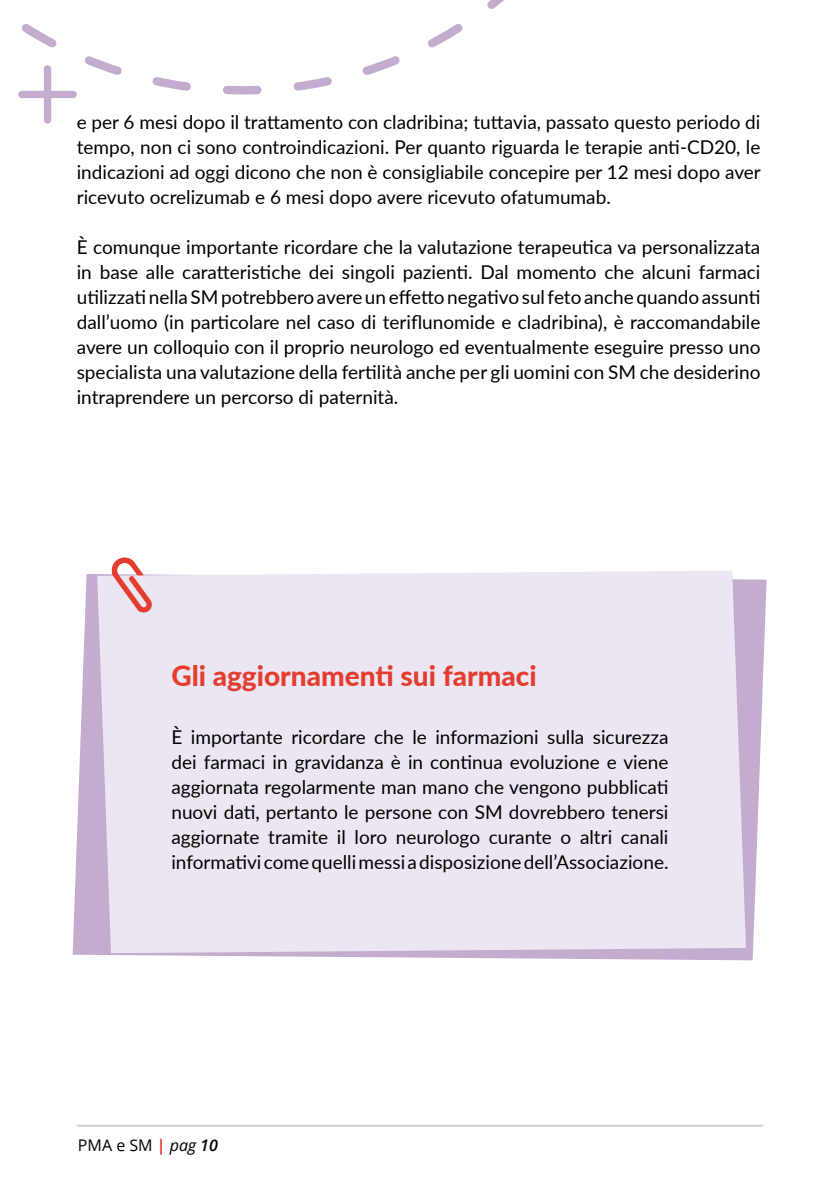
<style>
.page{position:relative;width:840px;height:1191px;background:#fff}
.page>*{position:absolute;margin:0;border:0;box-sizing:border-box;transform-origin:0 0}
.t1{font:900 28px "Lato";color:#e43c2e}
.t2{font:19px/25px "Lato";color:#000;text-align:justify}
.t3{font:16px "Open Sans";color:#000}
.s1{font-weight:700;color:#e43c2e}
.s2{font-style:italic}
.s3{font-weight:600;font-style:italic}
</style>
<div class="page">
<hr style="left:77px;top:1124px;width:685px;height:2px;background:#d0d0d0">
<svg style="left:223px;top:0;width:281px;height:95px"></svg>
<svg style="left:18px;top:24px;width:173px;height:100px"></svg>
<svg style="left:73px;top:574px;width:693px;height:386px;fill:#c3acce"></svg>
<div style="left:97px;top:570px;width:648px;height:383px;background:#ece6f2"></div>
<svg style="left:111px;top:557px;width:56px;height:73px"></svg>
<p class="t2" style="left:77px;top:108px;width:685px">e per 6 mesi dopo il trattamento con cladribina; tuttavia, passato questo periodo di tempo, non ci sono controindicazioni. Per quanto riguarda le terapie anti-CD20, le indicazioni ad oggi dicono che non è consigliabile concepire per 12 mesi dopo aver ricevuto ocrelizumab e 6 mesi dopo avere ricevuto ofatumumab.</p>
<p class="t2" style="left:77px;top:233px;width:684px">È comunque importante ricordare che la valutazione terapeutica va personalizzata in base alle caratteristiche dei singoli pazienti. Dal momento che alcuni farmaci utilizzati nella SM potrebbero avere un effetto negativo sul feto anche quando assunti dall’uomo (in particolare nel caso di teriflunomide e cladribina), è raccomandabile avere un colloquio con il proprio neurologo ed eventualmente eseguire presso uno specialista una valutazione della fertilità anche per gli uomini con SM che desiderino intraprendere un percorso di paternità.</p>
<p class="t1" style="left:171px;top:655px;width:366px">Gli aggiornamenti sui farmaci</p>
<p class="t2" style="left:171px;top:724px;width:498px">È importante ricordare che le informazioni sulla sicurezza dei farmaci in gravidanza è in continua evoluzione e viene aggiornata regolarmente man mano che vengono pubblicati nuovi dati, pertanto le persone con SM dovrebbero tenersi aggiornate tramite il loro neurologo curante o altri canali informativi come quelli messi a disposizione dell’Associazione.</p>
<p class="t3" style="left:78px;top:1134px;width:141px">PMA e SM <span class="s1">|</span> <span class="s2">pag</span> <span class="s3">10</span></p>
</div>
